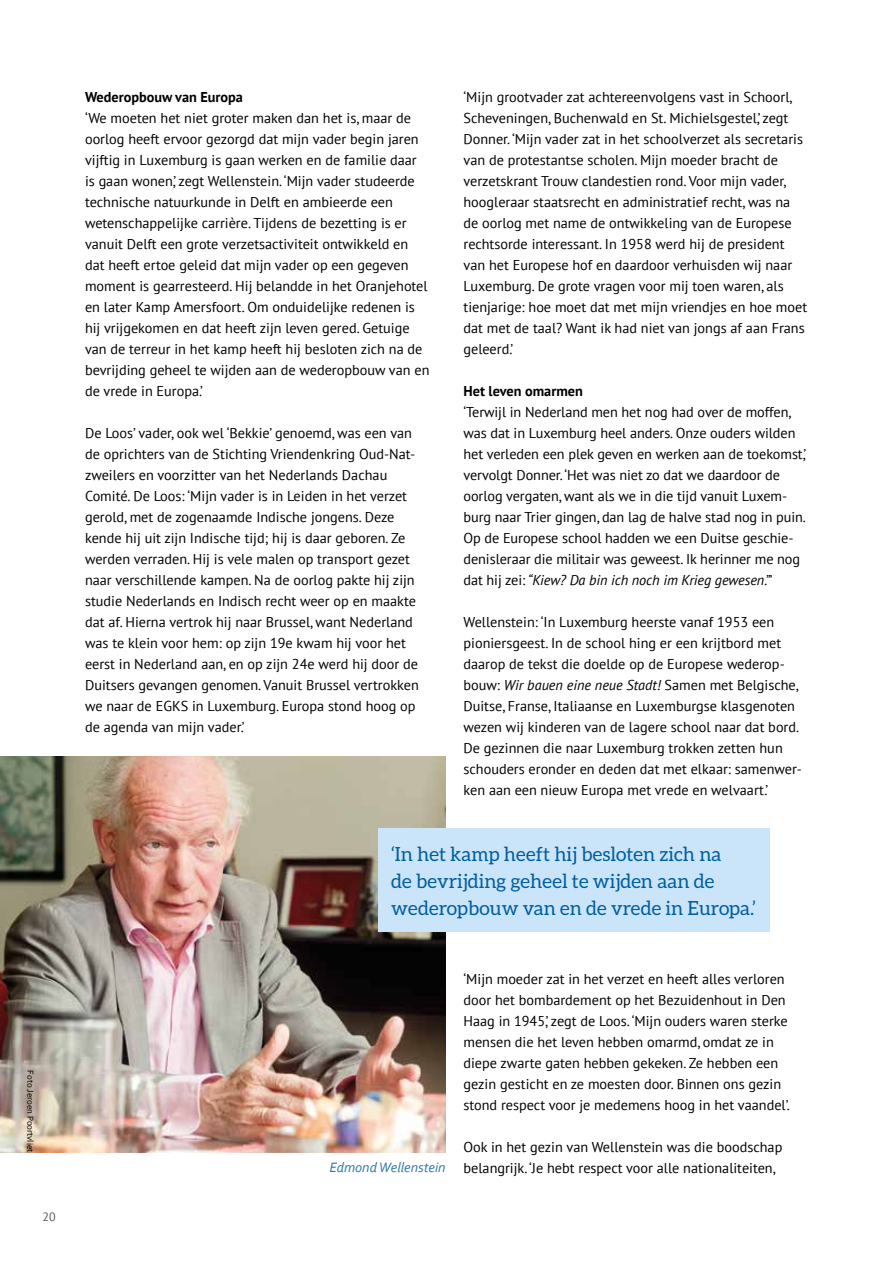
<style>
.page{position:relative;width:893px;height:1263px;background:#fff}
.page>*{position:absolute;margin:0;border:0;box-sizing:border-box;transform-origin:0 0}
.t1{font:19.5px/27px "Aleo";color:#005d9f}
.t2{font:14.25px/21px "PT Sans";color:#000}
.t3{font:700 14.25px "PT Sans";color:#000}
.t4{font:italic 14.25px "Corbel";color:#3279a6}
.t5{font:12px "PT Sans";color:#575756}
.t6{font:9px "Corbel";color:#000}
.s1{font-style:italic}
</style>
<div class="page">
<img style="left:0;top:756px;width:446px;height:396px">
<div style="left:378px;top:828px;width:392px;height:104px;background:#cae5f9"></div>
<p class="t6" style="left:36px;top:1070px;width:83px;rotate:90deg">Foto Jeroen Poortvliet</p>
<p class="t5" style="left:43px;top:1209px;width:15px">20</p>
<p class="t3" style="left:85px;top:87px;width:160px">Wederopbouw van Europa</p>
<p class="t2" style="left:85px;top:107px;width:346px">‘We moeten het niet groter maken dan het is, maar de oorlog heeft ervoor gezorgd dat mijn vader begin jaren vijftig in Luxemburg is gaan werken en de familie daar is gaan wonen,’ zegt Wellenstein. ‘Mijn vader studeerde technische natuurkunde in Delft en ambieerde een wetenschappelijke carrière. Tijdens de bezetting is er vanuit Delft een grote verzetsactiviteit ontwikkeld en dat heeft ertoe geleid dat mijn vader op een gegeven moment is gearresteerd. Hij belandde in het Oranjehotel en later Kamp Amersfoort. Om onduidelijke redenen is hij vrijgekomen en dat heeft zijn leven gered. Getuige van de terreur in het kamp heeft hij besloten zich na de bevrijding geheel te wijden aan de wederopbouw van en de vrede in Europa.’</p>
<p class="t2" style="left:85px;top:422px;width:335px">De Loos’ vader, ook wel ‘Bekkie’ genoemd, was een van de oprichters van de Stichting Vriendenkring Oud-Nat&shy;zweilers en voorzitter van het Nederlands Dachau Comité. De Loos: ‘Mijn vader is in Leiden in het verzet gerold, met de zogenaamde Indische jongens. Deze kende hij uit zijn Indische tijd; hij is daar geboren. Ze werden verraden. Hij is vele malen op transport gezet naar verschillende kampen. Na de oorlog pakte hij zijn studie Nederlands en Indisch recht weer op en maakte dat af. Hierna vertrok hij naar Brussel, want Nederland was te klein voor hem: op zijn 19e kwam hij voor het eerst in Nederland aan, en op zijn 24e werd hij door de Duitsers gevangen genomen. Vanuit Brussel vertrokken we naar de EGKS in Luxemburg. Europa stond hoog op de agenda van mijn vader.’</p>
<p class="t2" style="left:463px;top:86px;width:345px">‘Mijn grootvader zat achtereenvolgens vast in Schoorl, Scheveningen, Buchenwald en St. Michielsgestel,’ zegt Donner. ‘Mijn vader zat in het schoolverzet als secretaris van de protestantse scholen. Mijn moeder bracht de verzetskrant Trouw clandestien rond. Voor mijn vader, hoogleraar staatsrecht en administratief recht, was na de oorlog met name de ontwikkeling van de Europese rechtsorde interessant. In 1958 werd hij de president van het Europese hof en daardoor verhuisden wij naar Luxemburg. De grote vragen voor mij toen waren, als tienjarige: hoe moet dat met mijn vriendjes en hoe moet dat met de taal? Want ik had niet van jongs af aan Frans geleerd.’</p>
<p class="t3" style="left:463px;top:381px;width:121px">Het leven omarmen</p>
<p class="t2" style="left:463px;top:401px;width:344px">‘Terwijl in Nederland men het nog had over de moffen, was dat in Luxemburg heel anders. Onze ouders wilden het verleden een plek geven en werken aan de toekomst,’ vervolgt Donner. ‘Het was niet zo dat we daardoor de oorlog vergaten, want als we in die tijd vanuit Luxem&shy;burg naar Trier gingen, dan lag de halve stad nog in puin.<br>Op de Europese school hadden we een Duitse geschie&shy;denisleraar die militair was geweest. Ik herinner me nog dat hij zei: <span class="s1">“Kiew? Da bin ich noch im Krieg gewesen.”</span>’</p>
<p class="t2" style="left:463px;top:611px;width:340px">Wellenstein: ‘In Luxemburg heerste vanaf 1953 een pioniersgeest. In de school hing er een krijtbord met daarop de tekst die doelde op de Europese wederop&shy;bouw: <span class="s1">Wir bauen eine neue Stadt!</span> Samen met Belgische, Duitse, Franse, Italiaanse en Luxemburgse klasgenoten wezen wij kinderen van de lagere school naar dat bord.<br>De gezinnen die naar Luxemburg trokken zetten hun schouders eronder en deden dat met elkaar: samenwer&shy;ken aan een nieuw Europa met vrede en welvaart.’</p>
<h1 class="t1" style="left:391px;top:840px;width:366px">‘In het kamp heeft hij besloten zich na<br>de bevrijding geheel te wijden aan de wederopbouw van en de vrede in Europa.’</h1>
<p class="t4" style="left:329px;top:1158px;width:118px">Edmond Wellenstein</p>
<p class="t2" style="left:463px;top:968px;width:328px">‘Mijn moeder zat in het verzet en heeft alles verloren door het bombardement op het Bezuidenhout in Den Haag in 1945,’ zegt de Loos. ‘Mijn ouders waren sterke mensen die het leven hebben omarmd, omdat ze in diepe zwarte gaten hebben gekeken. Ze hebben een gezin gesticht en ze moesten door. Binnen ons gezin stond respect voor je medemens hoog in het vaandel’.</p>
<p class="t2" style="left:463px;top:1136px;width:320px">Ook in het gezin van Wellenstein was die boodschap belangrijk. ‘Je hebt respect voor alle nationaliteiten,</p>
</div>
